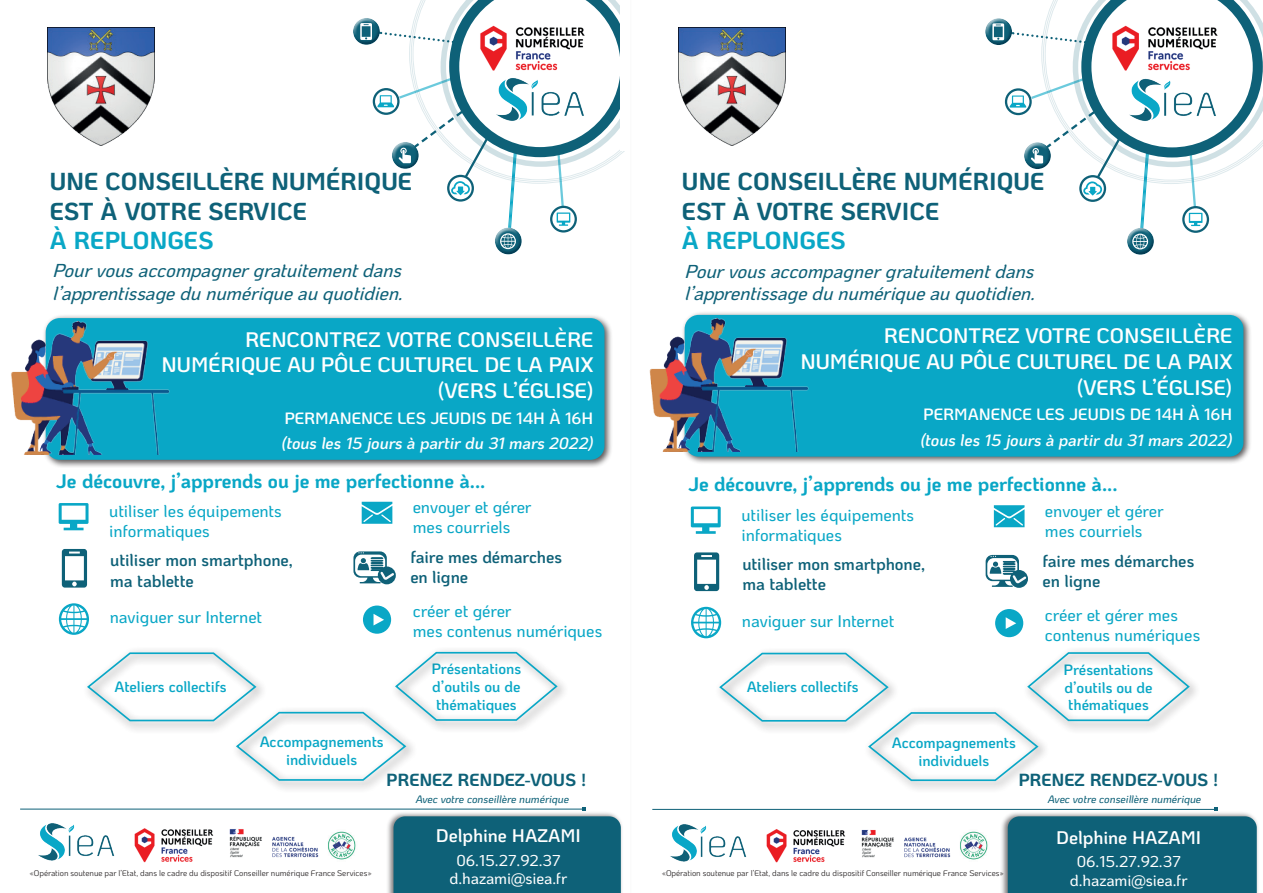
<style>
.page{position:relative;width:1263px;height:893px;background:#fff}
.page>*{position:absolute;margin:0;border:0;box-sizing:border-box;transform-origin:0 0}
.t1{font:700 24.6px/29.4px "Ko Ho";color:#0e6178}
.t2{font:700 24.6px "Ko Ho";color:#09a7c6}
.t3{font:600 21px/25.7px "Ko Ho";color:#fff;text-align:right}
.t4{font:700 19.5px "Ko Ho";letter-spacing:-.005em;color:#09a7c6}
.t5{font:italic 500 18.75px/22.5px "Ko Ho";color:#0e6178}
.t6{font:600 18.3px "Ko Ho";color:#fff}
.t7{font:700 17.55px "Ko Ho";color:#0e6178}
.t8{font:500 16.8px/20.1px "Ko Ho";letter-spacing:-.005em;color:#09a7c6}
.t9{font:600 16.8px/20.1px "Ko Ho";letter-spacing:-.005em;color:#0e6178}
.t10{font:italic 600 16.35px "Ko Ho";letter-spacing:-.005em;color:#fff}
.t11{font:600 16.35px "Ko Ho";color:#fff}
.t12{font:500 15.75px/18.9px "Ko Ho";letter-spacing:-.005em;color:#fff;text-align:center}
.t13{font:600 15px/18px "Ko Ho";letter-spacing:-.005em;color:#09a7c6;text-align:center}
.t14{font:italic 500 10.65px "Ko Ho";letter-spacing:-.005em;color:#0e6178}
.t15{font:8.25px "Ko Ho";letter-spacing:-.005em;color:#231f20}
</style>
<div class="page">
<div style="left:351px;top:17px;width:30px;height:23px;background:#fff;opacity:.75"></div>
<div style="left:351px;top:22px;width:30px;height:25px;background:#22859c;opacity:.75"></div>
<div style="left:493px;top:232px;width:30px;height:25px;background:#22859c;opacity:.75"></div>
<svg style="left:360px;top:17px;width:217px;height:232px"></svg>
<svg style="left:413px;top:0;width:212px;height:180px"></svg>
<img style="left:495px;top:72px;width:90px;height:54px">
<div style="left:232px;top:706px;width:185px;height:87px;background:#231f20;opacity:.75"></div>
<svg style="left:87px;top:650px;width:472px;height:132px"></svg>
<svg style="left:59px;top:503px;width:30px;height:27px"></svg>
<svg style="left:59px;top:603px;width:30px;height:32px"></svg>
<svg style="left:62px;top:549px;width:25px;height:39px"></svg>
<svg style="left:353px;top:551px;width:34px;height:27px"></svg>
<div style="left:355px;top:555px;width:30px;height:21px;background:#fff;border-radius:6px"></div>
<svg style="left:378px;top:566px;width:18px;height:18px"></svg>
<svg style="left:357px;top:552px;width:37px;height:31px"></svg>
<svg style="left:362px;top:502px;width:30px;height:22px"></svg>
<div style="left:42px;top:314px;width:571px;height:154px;background:#231f20;opacity:.75"></div>
<div style="left:46px;top:318px;width:558px;height:142px;background:#09a7c6;border-radius:14px"></div>
<div style="left:681px;top:311px;width:571px;height:154px;background:#231f20;opacity:.75"></div>
<div style="left:685px;top:315px;width:558px;height:142px;background:#09a7c6;border-radius:14px"></div>
<svg style="left:363px;top:605px;width:28px;height:29px"></svg>
<img style="left:11px;top:322px;width:159px;height:132px">
<img style="left:601px;top:318px;width:208px;height:133px">
<div style="left:386px;top:811px;width:237px;height:82px;background:#231f20;opacity:.59"></div>
<img style="left:134px;top:828px;width:80px;height:35px">
<img style="left:38px;top:823px;width:77px;height:38px">
<img style="left:229px;top:829px;width:90px;height:29px">
<img style="left:328px;top:831px;width:28px;height:29px">
<hr style="left:20px;top:809px;width:564px;height:1px;background:#0e6178">
<svg style="left:393px;top:807px;width:228px;height:86px;background:#256f83"></svg>
<div style="left:621px;top:0;width:638px;height:150px;background:#fff"></div>
<div style="left:983px;top:17px;width:30px;height:23px;background:#fff;opacity:.75"></div>
<div style="left:983px;top:22px;width:30px;height:25px;background:#22859c;opacity:.75"></div>
<div style="left:1005px;top:88px;width:27px;height:27px;border:2px solid #0e6178;border-radius:50%"></div>
<div style="left:1125px;top:232px;width:30px;height:25px;background:#22859c;opacity:.75"></div>
<svg style="left:992px;top:23px;width:12px;height:17px"></svg>
<svg style="left:1010px;top:0;width:253px;height:249px"></svg>
<img style="left:1127px;top:72px;width:90px;height:54px">
<div style="left:864px;top:706px;width:185px;height:88px;background:#231f20;opacity:.75"></div>
<svg style="left:719px;top:651px;width:472px;height:131px"></svg>
<svg style="left:691px;top:506px;width:30px;height:28px"></svg>
<svg style="left:691px;top:607px;width:30px;height:31px"></svg>
<svg style="left:694px;top:552px;width:25px;height:39px"></svg>
<svg style="left:986px;top:555px;width:33px;height:26px"></svg>
<svg style="left:987px;top:558px;width:30px;height:22px"></svg>
<svg style="left:1010px;top:570px;width:18px;height:18px"></svg>
<svg style="left:990px;top:556px;width:36px;height:31px"></svg>
<svg style="left:994px;top:505px;width:30px;height:22px"></svg>
<svg style="left:995px;top:609px;width:28px;height:28px"></svg>
<div style="left:1000px;top:811px;width:259px;height:82px;background:#231f20;opacity:.59"></div>
<img style="left:766px;top:829px;width:80px;height:34px">
<img style="left:670px;top:824px;width:77px;height:38px">
<img style="left:861px;top:830px;width:90px;height:28px">
<img style="left:960px;top:831px;width:28px;height:29px">
<hr style="left:652px;top:809px;width:564px;height:1px;background:#0e6178">
<svg style="left:1008px;top:807px;width:249px;height:86px;background:#246f83"></svg>
<hr style="left:630px;top:0;width:1px;height:893px;background:#fafafa">
<img style="left:47px;top:27px;width:108px;height:118px">
<img style="left:678px;top:27px;width:108px;height:118px">
<h1 class="t1" style="left:50px;top:167px;width:364px">UNE CONSEILLÈRE NUMÉRIQUE<br>EST À VOTRE SERVICE</h1>
<h1 class="t2" style="left:50px;top:220px;width:165px">À REPLONGES</h1>
<h1 class="t1" style="left:682px;top:167px;width:364px">UNE CONSEILLÈRE NUMÉRIQUE<br>EST À VOTRE SERVICE</h1>
<h1 class="t2" style="left:682px;top:220px;width:165px">À REPLONGES</h1>
<p class="t5" style="left:52px;top:260px;width:360px">Pourvousaccompagnergratuitementdans l’apprentissagedunumériqueauquotidien.</p>
<p class="t5" style="left:684px;top:260px;width:360px">Pourvousaccompagnergratuitementdans l’apprentissagedunumériqueauquotidien.</p>
<p class="t3" style="left:162px;top:326px;width:433px">RENCONTREZ VOTRE CONSEILLÈRE<br>NUMÉRIQUE AU PÔLE CULTUREL DE LA PAIX (VERS L’ÉGLISE)</p>
<p class="t11" style="left:284px;top:404px;width:310px">PERMANENCE LES JEUDIS DE 14H À 16H</p>
<p class="t10" style="left:281px;top:430px;width:313px">(tous les 15 jours à partir du 31 mars 2022)</p>
<p class="t3" style="left:800px;top:323px;width:433px">RENCONTREZ VOTRE CONSEILLÈRE<br>NUMÉRIQUE AU PÔLE CULTUREL DE LA PAIX (VERS L’ÉGLISE)</p>
<p class="t11" style="left:923px;top:401px;width:310px">PERMANENCE LES JEUDIS DE 14H À 16H</p>
<p class="t10" style="left:920px;top:427px;width:313px">(tous les 15 jours à partir du 31 mars 2022)</p>
<p class="t4" style="left:56px;top:465px;width:431px">Je découvre, j’apprends ou je me perfectionne à...</p>
<p class="t4" style="left:688px;top:468px;width:431px">Je découvre, j’apprends ou je me perfectionne à...</p>
<p class="t8" style="left:109px;top:501px;width:174px">utiliser les équipements informatiques</p>
<p class="t8" style="left:413px;top:497px;width:120px">envoyer et gérer mes courriels</p>
<p class="t8" style="left:741px;top:505px;width:174px">utiliser les équipements informatiques</p>
<p class="t8" style="left:1045px;top:501px;width:120px">envoyer et gérer mes courriels</p>
<p class="t9" style="left:110px;top:550px;width:184px">utiliser mon smartphone, ma tablette</p>
<p class="t8" style="left:110px;top:607px;width:154px">naviguer sur Internet</p>
<p class="t9" style="left:410px;top:547px;width:153px">faire mes démarches en ligne</p>
<p class="t8" style="left:413px;top:602px;width:191px">créer et gérer<br>mes contenus numériques</p>
<p class="t9" style="left:742px;top:554px;width:184px">utiliser mon smartphone, ma tablette</p>
<p class="t8" style="left:742px;top:611px;width:154px">naviguer sur Internet</p>
<p class="t9" style="left:1042px;top:551px;width:153px">faire mes démarches en ligne</p>
<p class="t8" style="left:1045px;top:605px;width:157px">créer et gérer mes contenus numériques</p>
<p class="t13" style="left:115px;top:678px;width:113px">Ateliers collectifs</p>
<p class="t13" style="left:431px;top:660px;width:91px;text-align:justify">Présentations d’outils ou de thématiques</p>
<p class="t13" style="left:747px;top:678px;width:113px">Ateliers collectifs</p>
<p class="t13" style="left:1064px;top:660px;width:91px;text-align:justify">Présentations d’outils ou de thématiques</p>
<p class="t13" style="left:260px;top:733px;width:125px">Accompagnements individuels</p>
<p class="t13" style="left:892px;top:733px;width:125px">Accompagnements individuels</p>
<p class="t7" style="left:386px;top:765px;width:202px">PRENEZ RENDEZ-VOUS !</p>
<p class="t14" style="left:416px;top:790px;width:155px">Avec votre conseillère numérique</p>
<p class="t7" style="left:1018px;top:765px;width:202px">PRENEZ RENDEZ-VOUS !</p>
<p class="t14" style="left:1048px;top:791px;width:155px">Avec votre conseillère numérique</p>
<p class="t15" style="left:30px;top:866px;width:344px">«Opération soutenue par l’Etat, dans le cadre du dispositif Conseiller numérique France Services»</p>
<p class="t6" style="left:436px;top:821px;width:147px">Delphine HAZAMI</p>
<p class="t12" style="left:450px;top:851px;width:119px">06.15.27.92.37 d.hazami@siea.fr</p>
<p class="t15" style="left:662px;top:866px;width:344px">«Opération soutenue par l’Etat, dans le cadre du dispositif Conseiller numérique France Services»</p>
<p class="t6" style="left:1056px;top:822px;width:147px">Delphine HAZAMI</p>
<p class="t12" style="left:1070px;top:852px;width:119px">06.15.27.92.37 d.hazami@siea.fr</p>
</div>
